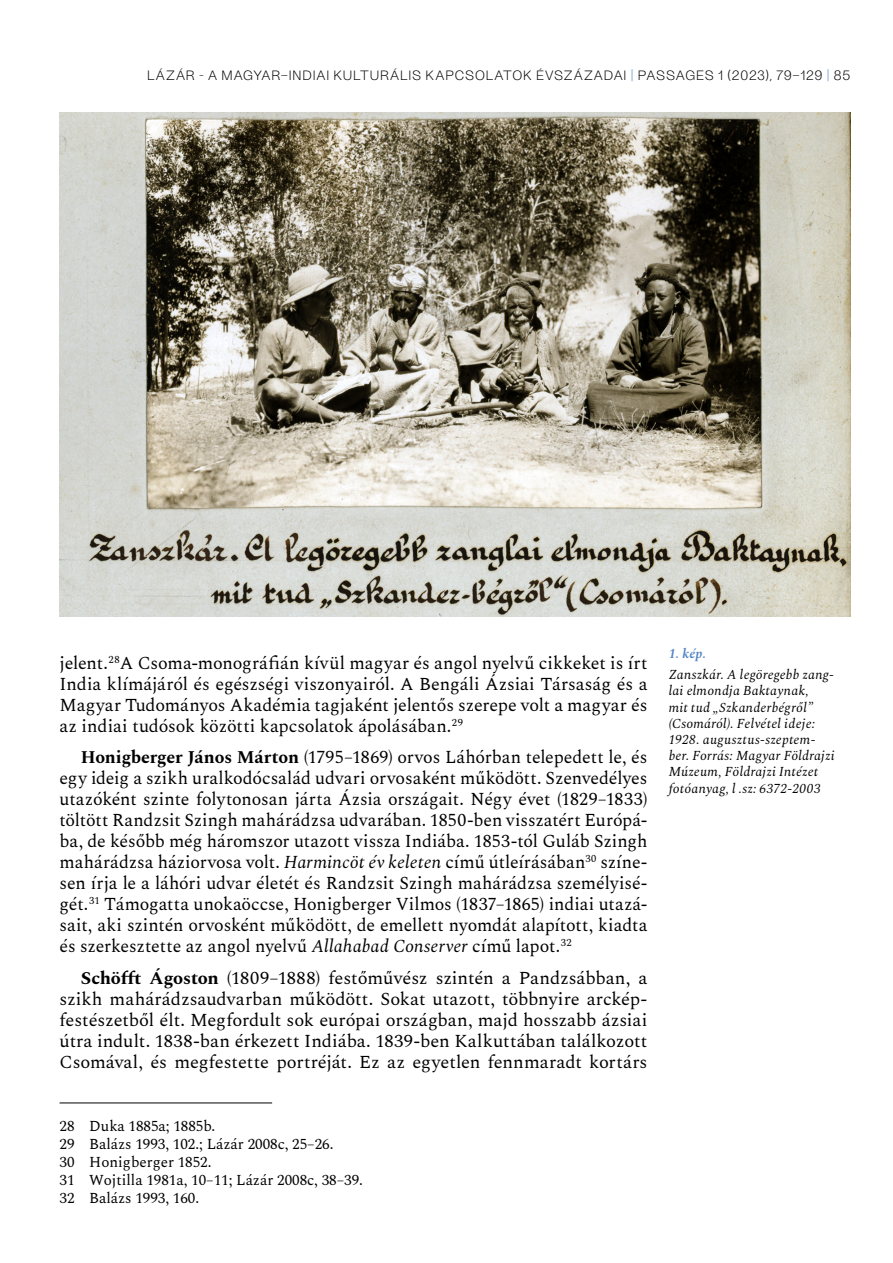
<style>
.page{position:relative;width:893px;height:1263px;background:#fff}
.page>*{position:absolute;margin:0;border:0;box-sizing:border-box;transform-origin:0 0}
.t1{font:18px/21px "Spectral Regular 2";letter-spacing:-.005em;color:#000;text-align:justify}
.t2{font:15px/18px "Spectral Regular 2";color:#000}
.t3{font:13.5px/16.2px "Spectral Italic 2";letter-spacing:.02em;color:#000}
.t4{font:13.5px "Ambiant Light 7";letter-spacing:.065em;color:#000}
.t5{font:italic 600 13.5px "Spectral";color:#5182c3}
.s1{color:#5182c3}
.s2{font-family:"Spectral Bold 2"}
.s3{font-family:"Spectral Italic 2"}
.s4{font-family:"Spectral";font-weight:700}
</style>
<div class="page">
<hr style="left:60px;top:1102px;width:212px;height:1px;background:#000">
<img style="left:60px;top:112px;width:790px;height:504px">
<p class="t4" style="left:147px;top:69px;width:705px">LÁZÁR - A MAGYAR–INDIAI KULTURÁLIS KAPCSOLATOK ÉVSZÁZADAI <span class="s1">|</span> PASSAGES 1 (2023), 79–129 <span class="s1">|</span> 85</p>
<p class="t1" style="left:60px;top:651px;width:589px">jelent.<sup>28</sup>A Csoma-monográfián kívül magyar és angol nyelvű cikkeket is írt India klímájáról és egészségi viszonyairól. A Bengáli Ázsiai Társaság és a Magyar Tudományos Akadémia tagjaként jelentős szerepe volt a magyar és az indiai tudósok közötti kapcsolatok ápolásában.<sup>29</sup></p>
<p class="t1" style="left:60px;top:745px;width:589px;text-indent:21px"><span class="s2">Honigberger János Márton</span> (1795–1869) orvos Láhórban telepedett le, és egy ideig a szikh uralkodócsalád udvari orvosaként működött. Szenvedélyes utazóként szinte folytonosan járta Ázsia országait. Négy évet (1829–1833) töltött Randzsit Szingh mahárádzsa udvarában. 1850-ben visszatért Európá&shy;ba, de később még háromszor utazott vissza Indiába. 1853-tól Guláb Szingh mahárádzsa háziorvosa volt. <span class="s3">Harmincöt év keleten</span> című útleírásában<sup>30</sup> színe&shy;sen írja le a láhóri udvar életét és Randzsit Szingh mahárádzsa személyisé&shy;gét.<sup>31</sup> Támogatta unokaöccse, Honigberger Vilmos (1837–1865) indiai utazá&shy;sait, aki szintén orvosként működött, de emellett nyomdát alapított, kiadta és szerkesztette az angol nyelvű <span class="s3">Allahabad Conserver</span> című lapot.<sup>32</sup></p>
<p class="t1" style="left:60px;top:966px;width:589px;text-indent:21px"><span class="s4">Schöfft Ágoston</span> (1809–1888) festőművész szintén a Pandzsábban, a szikh mahárádzsaudvarban működött. Sokat utazott, többnyire arckép&shy;festészetből élt. Megfordult sok európai országban, majd hosszabb ázsiai útra indult. 1838-ban érkezett Indiába. 1839-ben Kalkuttában találkozott Csomával, és megfestette portréját. Ez az egyetlen fennmaradt kortárs</p>
<p class="t2" style="left:60px;top:1116px;width:305px">28 Duka 1885a; 1885b.<br>29 Balázs 1993, 102.; Lázár 2008c, 25–26.<br>30 Honigberger 1852.<br>31 Wojtilla 1981a, 10–11; Lázár 2008c, 38–39.<br>32 Balázs 1993, 160.</p>
<p class="t5" style="left:669px;top:644px;width:39px">1. kép.</p>
<p class="t3" style="left:669px;top:665px;width:168px">Zanszkár . A legöregebb zang&shy;lai elmondja Baktaynak,<br>mit tud „Szkanderbégről” (Csomáról) . Felvétel ideje:<br>1928 . augusztus-szeptem&shy;ber . Forrás: Magyar Földrajzi<br>Múzeum, Földrajzi Intézet fotóanyag, l .sz: 6372-2003</p>
</div>
